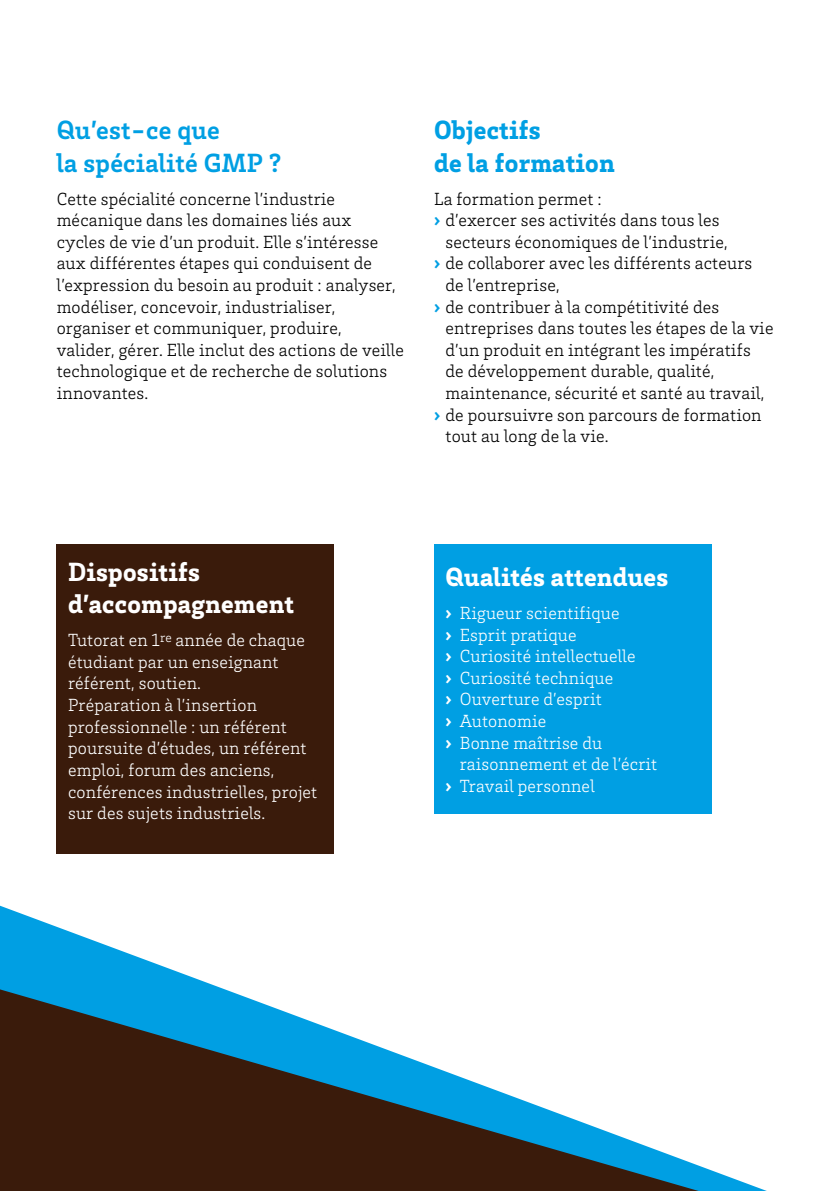
<style>
.page{position:relative;width:840px;height:1191px;background:#fff}
.page>*{position:absolute;margin:0;border:0;box-sizing:border-box;transform-origin:0 0}
.t1{font:900 27px/32.4px "Brix Slab";letter-spacing:.01em;color:#fff}
.t2{font:700 27px/32.4px "Brix Slab";letter-spacing:.01em;color:#009fe3}
.t3{font:900 27px/32.4px "Brix Slab";letter-spacing:.01em;color:#009fe3}
.t4{font:300 18px/21.6px "Brix Slab";letter-spacing:.01em;color:#000}
.t5{font:300 18px/21.6px "Brix Slab";letter-spacing:.01em;color:#fff}
.s1{font-weight:900;color:#009fe3}
.s2{font-weight:900}
</style>
<div class="page">
<div style="left:57px;top:544px;width:277px;height:309px;background:#3a1b0b"></div>
<div style="left:434px;top:544px;width:277px;height:270px;background:#009fe3"></div>
<svg style="left:0;top:905px;width:766px;height:286px"></svg>
<h1 class="t2" style="left:57px;top:113px;width:226px">Qu’est-ce que<br>la spécialité GMP ?</h1>
<p class="t4" style="left:57px;top:187px;width:348px">Cette spécialité concerne l’industrie mécanique dans les domaines liés aux cycles de vie d’un produit. Elle s’intéresse aux différentes étapes qui conduisent de l’expression du besoin au produit : analyser, modéliser, concevoir, industrialiser, organiser et communiquer, produire, valider, gérer. Elle inclut des actions de veille technologique et de recherche de solutions innovantes.</p>
<h1 class="t3" style="left:434px;top:112px;width:182px">Objectifs<br>de la formation</h1>
<p class="t4" style="left:434px;top:187px;width:169px">La formation permet :</p>
<p class="t4" style="left:434px;top:208px;width:287px"><span class="s1">›</span> d’exercer ses activités dans tous les</p>
<p class="t4" style="left:445px;top:230px;width:283px">secteurs économiques de l’industrie,</p>
<p class="t4" style="left:434px;top:252px;width:319px"><span class="s1">›</span> de collaborer avec les différents acteurs</p>
<p class="t4" style="left:445px;top:273px;width:115px">de l’entreprise,</p>
<p class="t4" style="left:434px;top:295px;width:286px"><span class="s1">›</span> de contribuer à la compétitivité des</p>
<p class="t4" style="left:445px;top:316px;width:329px">entreprises dans toutes les étapes de la vie</p>
<p class="t4" style="left:445px;top:338px;width:306px">d’un produit en intégrant les impératifs</p>
<p class="t4" style="left:445px;top:360px;width:270px">de développement durable, qualité,</p>
<p class="t4" style="left:445px;top:381px;width:320px">maintenance, sécurité et santé au travail,</p>
<p class="t4" style="left:434px;top:403px;width:329px"><span class="s1">›</span> de poursuivre son parcours de formation</p>
<p class="t4" style="left:445px;top:424px;width:164px">tout au long de la vie.</p>
<h1 class="t1" style="left:68px;top:554px;width:227px">Dispositifs d’accompagnement</h1>
<p class="t5" style="left:68px;top:629px;width:250px">Tutorat en 1<sup>re</sup> année de chaque étudiant par un enseignant référent, soutien.<br>Préparation à l’insertion professionnelle : un référent poursuite d’études, un référent emploi, forum des anciens, conférences industrielles, projet sur des sujets industriels.</p>
<h1 class="t1" style="left:445px;top:559px;width:224px">Qualités attendues</h1>
<p class="t5" style="left:445px;top:601px;width:191px"><span class="s2">›</span> Rigueur scientifique<br><span class="s2">›</span> Esprit pratique<br><span class="s2">›</span> Curiosité intellectuelle <span class="s2">›</span> Curiosité technique<br><span class="s2">›</span> Ouverture d’esprit<br><span class="s2">›</span> Autonomie<br><span class="s2">›</span> Bonne maîtrise du</p>
<p class="t5" style="left:445px;top:752px;width:213px;text-indent:14px">raisonnement et de l’écrit <span class="s2">›</span> Travail personnel</p>
</div>
